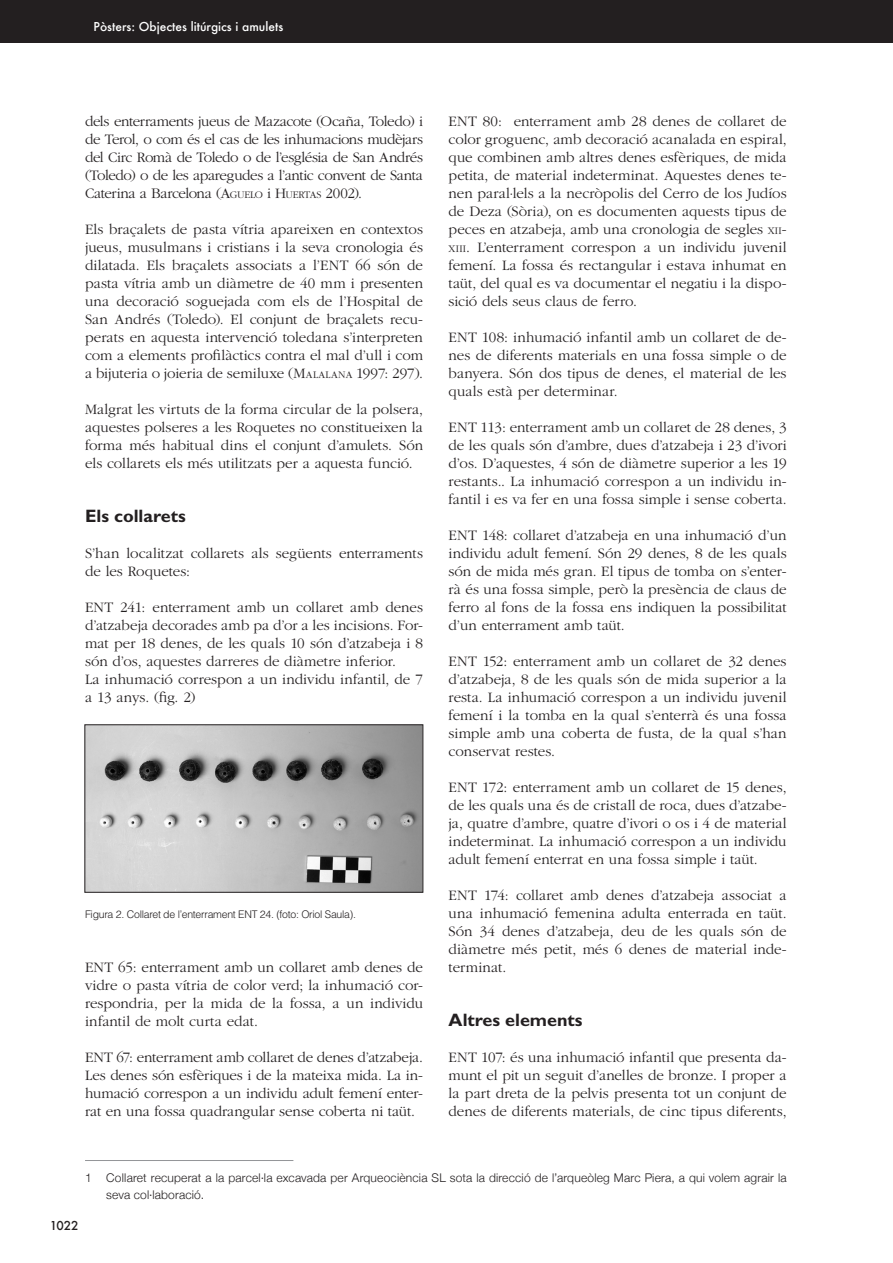
<style>
.page{position:relative;width:893px;height:1263px;background:#fff}
.page>*{position:absolute;margin:0;border:0;box-sizing:border-box;transform-origin:0 0}
.Intertitol{font:700 18px "Gill Sans Std";color:#231f20}
.Text_base{font:300 15px/18px "ITC Garamond Std";color:#231f20;text-align:justify}
.nota_1{font:300 12px/16.5px "Helvetica Neue";letter-spacing:.015em;color:#231f20}
.t1{font:500 12px "Futura";color:#fff}
.t2{font:500 12px "Futura";color:#231f20}
.peu_de_foto_ok{font:300 10.5px "Helvetica LT Std";letter-spacing:-.025em;color:#231f20}
.s1{font-style:inherit}
.s2{font-size:10.5px}
</style>
<div class="page">
<div style="left:0;top:0;width:893px;height:43px;background:#231f20"></div>
<img style="left:87px;top:726px;width:334px;height:164px">
<div style="left:85px;top:724px;width:338px;height:168px;border:1px solid #231f20"></div>
<hr style="left:85px;top:1160px;width:208px;height:1px;background:#939598">
<p class="t1" style="left:94px;top:18px;width:191px">Pòsters: Objectes litúrgics i amulets</p>
<p class="Text_base" style="left:85px;top:112px;width:339px">dels enterraments jueus de Mazacote (Ocaña, Toledo) i de Terol, o com és el cas de les inhumacions mudèjars del Circ Romà de Toledo o de l’església de San Andrés (Toledo) o de les aparegudes a l’antic convent de Santa Caterina a Barcelona (<span class="s1">A</span><span class="s2">GUELO</span> i <span class="s1">H</span><span class="s2">UERTAS</span> 2002).</p>
<p class="Text_base" style="left:85px;top:220px;width:340px">Els braçalets de pasta vítria apareixen en contextos jueus, musulmans i cristians i la seva cronologia és dilatada. Els braçalets associats a l’ENT 66 són de pasta vítria amb un diàmetre de 40 mm i presenten una decoració soguejada com els de l’Hospital de San Andrés (Toledo). El conjunt de braçalets recu&shy;perats en aquesta intervenció toledana s’interpreten com a elements profilàctics contra el mal d’ull i com a bijuteria o joieria de semiluxe (<span class="s1">M</span><span class="s2">ALALANA</span> 1997: 297).</p>
<p class="Text_base" style="left:85px;top:400px;width:340px">Malgrat les virtuts de la forma circular de la polsera, aquestes polseres a les Roquetes no constitueixen la forma més habitual dins el conjunt d’amulets. Són els collarets els més utilitzats per a aquesta funció.</p>
<p class="Intertitol" style="left:85px;top:505px;width:102px">Els collarets</p>
<p class="Text_base" style="left:85px;top:544px;width:339px">S’han localitzat collarets als següents enterraments de les Roquetes:</p>
<p class="Text_base" style="left:85px;top:598px;width:340px">ENT 241: enterrament amb un collaret amb denes d’atzabeja decorades amb pa d’or a les incisions. For&shy;mat per 18 denes, de les quals 10 són d’atzabeja i 8 són d’os, aquestes darreres de diàmetre inferior.</p>
<p class="Text_base" style="left:85px;top:670px;width:339px">La inhumació correspon a un individu infantil, de 7 a 13 anys. (fig. 2)</p>
<p class="peu_de_foto_ok" style="left:85px;top:908px;width:272px">Figura 2. Collaret de l’enterrament ENT 24. (foto: Oriol Saula).</p>
<p class="Text_base" style="left:85px;top:958px;width:340px">ENT 65: enterrament amb un collaret amb denes de vidre o pasta vítria de color verd; la inhumació cor&shy;respondria, per la mida de la fossa, a un individu infantil de molt curta edat.</p>
<p class="Text_base" style="left:85px;top:1048px;width:340px">ENT 67: enterrament amb collaret de denes d’atzabeja.<br>Les denes són esfèriques i de la mateixa mida. La in&shy;humació correspon a un individu adult femení enter&shy;rat en una fossa quadrangular sense coberta ni taüt.</p>
<p class="Text_base" style="left:449px;top:112px;width:340px">ENT 80: enterrament amb 28 denes de collaret de color groguenc, amb decoració acanalada en espiral, que combinen amb altres denes esfèriques, de mida petita, de material indeterminat. Aquestes denes te&shy;nen paral·lels a la necròpolis del Cerro de los Judíos de Deza (Sòria), on es documenten aquests tipus de peces en atzabeja, amb una cronologia de segles <span class="s2">XII</span><span class="s1">-</span><span class="s2">XIII</span>. L’enterrament correspon a un individu juvenil femení. La fossa és rectangular i estava inhumat en taüt, del qual es va documentar el negatiu i la dispo&shy;sició dels seus claus de ferro.</p>
<p class="Text_base" style="left:449px;top:328px;width:340px">ENT 108: inhumació infantil amb un collaret de de&shy;nes de diferents materials en una fossa simple o de banyera. Són dos tipus de denes, el material de les quals està per determinar.</p>
<p class="Text_base" style="left:449px;top:418px;width:340px">ENT 113: enterrament amb un collaret de 28 denes, 3 de les quals són d’ambre, dues d’atzabeja i 23 d’ivori d’os. D’aquestes, 4 són de diàmetre superior a les 19 restants.. La inhumació correspon a un individu in&shy;fantil i es va fer en una fossa simple i sense coberta.</p>
<p class="Text_base" style="left:449px;top:526px;width:340px">ENT 148: collaret d’atzabeja en una inhumació d’un individu adult femení. Són 29 denes, 8 de les quals són de mida més gran. El tipus de tomba on s’enter&shy;rà és una fossa simple, però la presència de claus de ferro al fons de la fossa ens indiquen la possibilitat d’un enterrament amb taüt.</p>
<p class="Text_base" style="left:449px;top:652px;width:340px">ENT 152: enterrament amb un collaret de 32 denes d’atzabeja, 8 de les quals són de mida superior a la resta. La inhumació correspon a un individu juvenil femení i la tomba en la qual s’enterrà és una fossa simple amb una coberta de fusta, de la qual s’han conservat restes.</p>
<p class="Text_base" style="left:449px;top:778px;width:340px">ENT 172: enterrament amb un collaret de 15 denes, de les quals una és de cristall de roca, dues d’atzabe&shy;ja, quatre d’ambre, quatre d’ivori o os i 4 de material indeterminat. La inhumació correspon a un individu adult femení enterrat en una fossa simple i taüt.</p>
<p class="Text_base" style="left:449px;top:886px;width:340px">ENT 174: collaret amb denes d’atzabeja associat a una inhumació femenina adulta enterrada en taüt.<br>Són 34 denes d’atzabeja, deu de les quals són de diàmetre més petit, més 6 denes de material inde&shy;terminat.</p>
<p class="Intertitol" style="left:449px;top:1009px;width:135px">Altres elements</p>
<p class="Text_base" style="left:449px;top:1048px;width:340px">ENT 107: és una inhumació infantil que presenta da&shy;munt el pit un seguit d’anelles de bronze. I proper a la part dreta de la pelvis presenta tot un conjunt de denes de diferents materials, de cinc tipus diferents,</p>
<p class="nota_1" style="left:106px;top:1169px;width:682px;text-indent:-21px">1 Collaret recuperat a la parcel·la excavada per Arqueociència SL sota la direcció de l’arqueòleg Marc Piera, a qui volem agrair la seva col·laboració.</p>
<p class="t2" style="left:50px;top:1217px;width:30px">1022</p>
</div>
